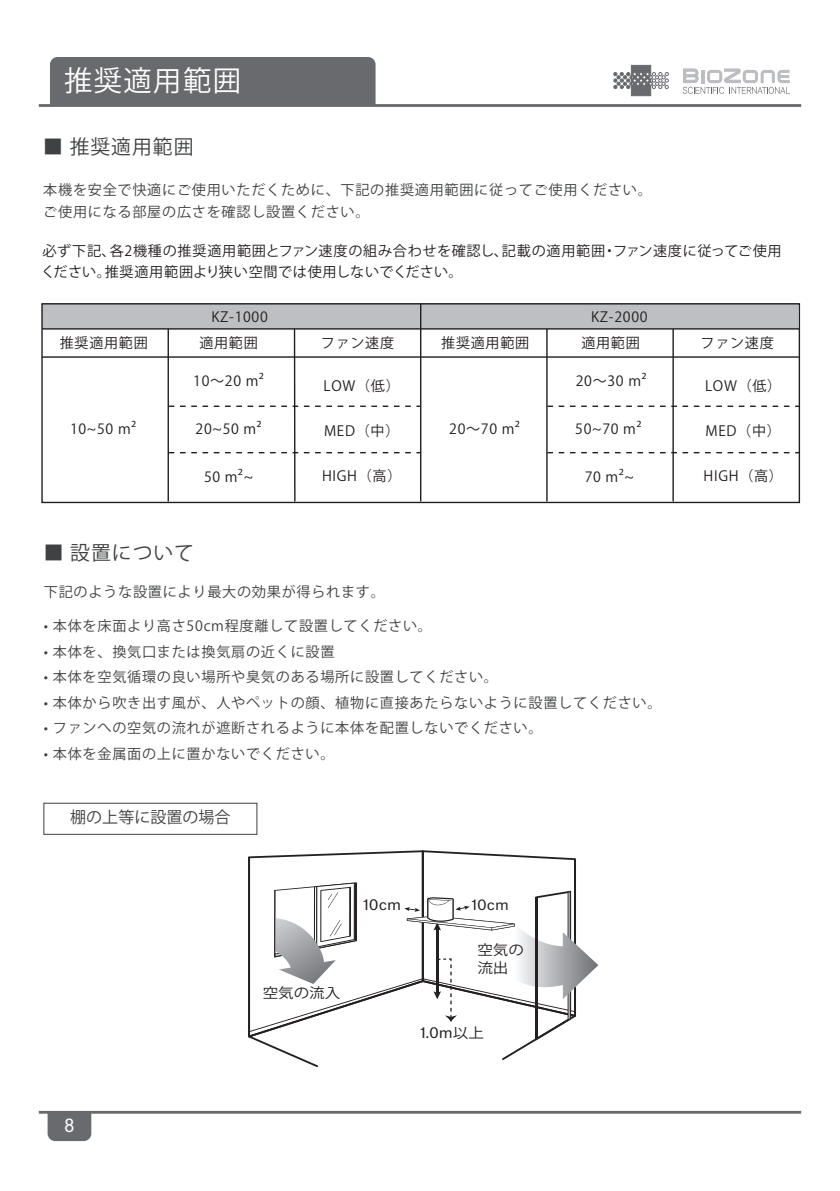
<style>
.page{position:relative;width:840px;height:1191px;background:#fff}
.page>*{position:absolute;margin:0;border:0;box-sizing:border-box;transform-origin:0 0}
.t1{font:28.2px "Koz Go Pro";letter-spacing:.05em;color:#fff}
.t2{font:19.8px "Koz Go Pro";letter-spacing:.05em;color:#404142}
.t3{font:17.6px "DNP Shuei Go Gin Std M";color:#fff}
.t4{font:16px "Koz Go Pro";color:#404142}
.t5{font:14.2px/21.2px "Koz Go Pr 6 N";letter-spacing:.05em;color:#404142}
.t6{font:14.2px/21.2px "Koz Go Pr 6 N";letter-spacing:.05em;color:#231f20}
.t7{font:14px "Koz Go Pr 6 N";letter-spacing:.05em;color:#231f20}
.t8{font:14px "Koz Go Pro";letter-spacing:.05em;color:#231f20}
.t9{font:14px/18px "Koz Go Pr 6 N";color:#242021;scale:1.11 1}
.t10{font:14px "DNP Shuei Go Gin Std M";letter-spacing:-.01em;color:#242021;scale:1.11 1}
.t11{font:13.8px "DNP Shuei Go Gin Std M";color:#242021;scale:1.11 1}
.s1{font-family:"Koz Go Pr 6 N"}
</style>
<div class="page">
<hr style="left:39px;top:104px;width:761px;height:3px;background:#696a6d">
<div style="left:50px;top:57px;width:325px;height:47px;background:#696a6d"></div>
<svg style="left:613px;top:65px;width:55px;height:31px"></svg>
<svg style="left:682px;top:68px;width:107px;height:26px"></svg>
<hr style="left:167px;top:304px;width:2px;height:197px;background:#231f20">
<hr style="left:293px;top:304px;width:2px;height:197px;background:#231f20">
<hr style="left:546px;top:304px;width:1px;height:197px;background:#231f20">
<hr style="left:672px;top:304px;width:1px;height:197px;background:#231f20">
<div style="left:42px;top:303px;width:755px;height:26px;background:#bebfc2"></div>
<hr style="left:420px;top:304px;width:1px;height:197px;background:#231f20">
<div style="left:41px;top:303px;width:758px;height:200px;border:1px solid #231f20"></div>
<hr style="left:42px;top:328px;width:756px;height:1px;background:#231f20">
<hr style="left:42px;top:356px;width:756px;height:2px;background:#231f20">
<svg style="left:169px;top:405px;width:251px;height:2px"></svg>
<svg style="left:169px;top:452px;width:251px;height:1px"></svg>
<svg style="left:547px;top:405px;width:251px;height:2px"></svg>
<svg style="left:547px;top:452px;width:251px;height:1px"></svg>
<div style="left:43px;top:803px;width:214px;height:31px;border:1px solid #404142"></div>
<hr style="left:39px;top:1110px;width:761px;height:3px;background:#696a6d">
<svg style="left:48px;top:1113px;width:43px;height:28px"></svg>
<svg style="left:248px;top:850px;width:350px;height:217px"></svg>
<h1 class="t1" style="left:64px;top:63px;width:178px">推奨適用範囲</h1>
<h2 class="t2" style="left:43px;top:134px;width:152px">■ 推奨適用範囲</h2>
<p class="t5" style="left:43px;top:180px;width:610px">本機を安全で快適にご使用いただくために、下記の推奨適用範囲に従ってご使用ください。ご使用になる部屋の広さを確認し設置ください。</p>
<p class="t6" style="left:41px;top:240px;width:741px">必ず下記、各2機種の推奨適用範囲とファン速度の組み合わせを確認し、記載の適用範囲・ファン速度に従ってご使用ください。推奨適用範囲より狭い空間では使用しないでください。</p>
<p class="t8" style="left:211px;top:307px;width:58px">KZ-1000</p>
<p class="t8" style="left:590px;top:307px;width:58px">KZ-2000</p>
<p class="t7" style="left:60px;top:335px;width:89px">推奨適用範囲</p>
<p class="t7" style="left:199px;top:335px;width:60px">適用範囲</p>
<p class="t7" style="left:321px;top:335px;width:75px">ファン速度</p>
<p class="t7" style="left:441px;top:335px;width:89px">推奨適用範囲</p>
<p class="t7" style="left:581px;top:335px;width:60px">適用範囲</p>
<p class="t7" style="left:700px;top:335px;width:75px">ファン速度</p>
<p class="t7" style="left:70px;top:421px;width:68px">10~50 m²</p>
<p class="t7" style="left:193px;top:373px;width:72px">10～20 m²</p>
<p class="t7" style="left:195px;top:421px;width:68px">20~50 m²</p>
<p class="t7" style="left:449px;top:421px;width:72px">20～70 m²</p>
<p class="t7" style="left:575px;top:373px;width:72px">20～30 m²</p>
<p class="t7" style="left:575px;top:421px;width:68px">50~70 m²</p>
<p class="t7" style="left:323px;top:378px;width:78px">LOW（低）</p>
<p class="t7" style="left:324px;top:423px;width:77px">MED（中）</p>
<p class="t7" style="left:322px;top:468px;width:81px">HIGH（高）</p>
<p class="t7" style="left:204px;top:469px;width:51px">50 m²~</p>
<p class="t7" style="left:584px;top:469px;width:51px">70 m²~</p>
<h2 class="t2" style="left:44px;top:540px;width:152px">■ 設置について</h2>
<p class="t5" style="left:44px;top:581px;width:342px">下記のような設置により最大の効果が得られます。</p>
<p class="t5" style="left:44px;top:616px;width:389px">• 本体を床面より高さ50cm程度離して設置してください。</p>
<p class="t5" style="left:44px;top:641px;width:292px">• 本体を、換気口または換気扇の近くに設置</p>
<p class="t5" style="left:44px;top:667px;width:455px">• 本体を空気循環の良い場所や臭気のある場所に設置してください。</p>
<p class="t5" style="left:44px;top:692px;width:619px">• 本体から吹き出す風が、人やペットの顔、植物に直接あたらないように設置してください。</p>
<p class="t5" style="left:44px;top:718px;width:500px">• ファンへの空気の流れが遮断されるように本体を配置しないでください。</p>
<p class="t5" style="left:44px;top:743px;width:292px">• 本体を金属面の上に置かないでください。</p>
<p class="t4" style="left:70px;top:807px;width:161px">棚の上等に設置の場合</p>
<p class="t3" style="left:64px;top:1113px;width:13px">8</p>
<p class="t9" style="left:262px;top:984px;width:71px">空気の流入</p>
<p class="t10" style="left:361px;top:894px;width:38px">10cm</p>
<p class="t11" style="left:469px;top:895px;width:37px">10cm</p>
<p class="t9" style="left:477px;top:940px;width:43px">空気の流出</p>
<p class="t10" style="left:418px;top:1023px;width:61px">1.0m<span class="s1">以上</span></p>
<p class="t7" style="left:704px;top:378px;width:78px">LOW（低）</p>
<p class="t7" style="left:705px;top:423px;width:77px">MED（中）</p>
<p class="t7" style="left:703px;top:468px;width:81px">HIGH（高）</p>
</div>
